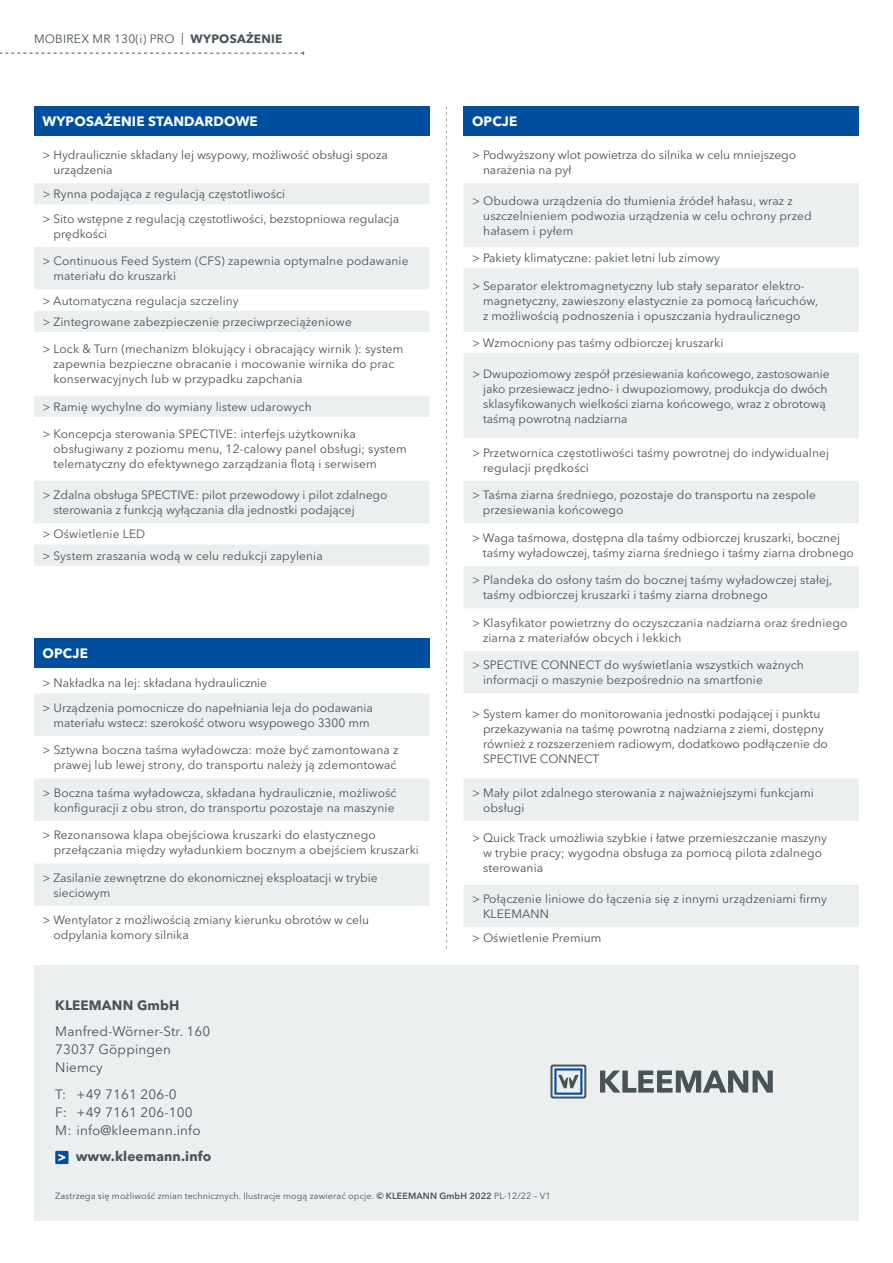
<style>
.page{position:relative;width:893px;height:1263px;background:#fff}
.page>*{position:absolute;margin:0;border:0;box-sizing:border-box;transform-origin:0 0}
.t1{font:13.5px/18px "Avenir Next LT Pro";letter-spacing:.01em;color:#485358}
.t2{font:700 13.5px "Avenir Next LT Pro";letter-spacing:.01em;color:#fff}
.t3{font:700 13.5px "Avenir Next LT Pro";letter-spacing:.01em;color:#485358}
.t4{font:12px/15px "Avenir Next LT Pro";letter-spacing:.01em;color:#485358}
.t5{font:9px "Avenir Next LT Pro";letter-spacing:.01em;color:#485358}
.s1{font-weight:700}
.s2{font-weight:600}
</style>
<div class="page">
<div style="left:34px;top:106px;width:395px;height:30px;background:#004f9f"></div>
<svg style="left:34px;top:183px;width:395px;height:383px"></svg>
<div style="left:463px;top:106px;width:396px;height:30px;background:#004f9f"></div>
<div style="left:34px;top:638px;width:395px;height:30px;background:#004f9f"></div>
<svg style="left:34px;top:693px;width:395px;height:213px;fill:#eceff0"></svg>
<svg style="left:0;top:51px;width:304px;height:4px"></svg>
<svg style="left:446px;top:106px;width:1px;height:842px"></svg>
<div style="left:34px;top:965px;width:825px;height:255px;background:#eceff0"></div>
<svg style="left:600px;top:1070px;width:173px;height:22px"></svg>
<svg style="left:550px;top:1064px;width:36px;height:34px"></svg>
<svg style="left:464px;top:183px;width:395px;height:340px;fill:#eceff0"></svg>
<svg style="left:464px;top:566px;width:395px;height:361px"></svg>
<div style="left:55px;top:1151px;width:14px;height:13px;background:#004f9f"></div>
<svg style="left:58px;top:1154px;width:7px;height:7px"></svg>
<p class="t4" style="left:34px;top:31px;width:250px">MOBIREX MR 130(i) PRO | <span class="s1">WYPOSAŻENIE</span></p>
<p class="t2" style="left:43px;top:113px;width:217px">WYPOSAŻENIE STANDARDOWE</p>
<p class="t4" style="left:54px;top:147px;width:336px;text-indent:-11px">&gt; Hydraulicznie składany lej wsypowy, możliwość obsługi spoza urządzenia</p>
<p class="t4" style="left:43px;top:182px;width:358px;line-height:24.5px">&gt; Rynna podająca z regulacją częstotliwości<br>&gt; Sito wstępne z regulacją częstotliwości, bezstopniowa regulacja</p>
<p class="t4" style="left:54px;top:226px;width:55px">prędkości</p>
<p class="t4" style="left:54px;top:253px;width:357px;text-indent:-11px">&gt; Continuous Feed System (CFS) zapewnia optymalne podawanie materiału do kruszarki</p>
<p class="t4" style="left:43px;top:290px;width:311px;line-height:21.3px">&gt; Automatyczna regulacja szczeliny<br>&gt; Zintegrowane zabezpieczenie przeciwprzeciążeniowe</p>
<p class="t4" style="left:54px;top:342px;width:352px;text-indent:-11px">&gt; Lock &amp; Turn (mechanizm blokujący i obracający wirnik ): system zapewnia bezpieczne obracanie i mocowanie wirnika do prac konserwacyjnych lub w przypadku zapchania</p>
<p class="t4" style="left:43px;top:399px;width:271px">&gt; Ramię wychylne do wymiany listew udarowych</p>
<p class="t4" style="left:54px;top:427px;width:355px;text-indent:-11px">&gt; Koncepcja sterowania SPECTIVE: interfejs użytkownika obsługiwany z poziomu menu, 12-calowy panel obsługi; system telematyczny do efektywnego zarządzania flotą i serwisem</p>
<p class="t4" style="left:54px;top:487px;width:336px;text-indent:-11px">&gt; Zdalna obsługa SPECTIVE: pilot przewodowy i pilot zdalnego sterowania z funkcją wyłączania dla jednostki podającej</p>
<p class="t4" style="left:43px;top:524px;width:282px;line-height:21.3px">&gt; Oświetlenie LED<br>&gt; System zraszania wodą w celu redukcji zapylenia</p>
<p class="t2" style="left:43px;top:645px;width:47px">OPCJE</p>
<p class="t4" style="left:43px;top:671px;width:332px;line-height:24.5px">&gt; Nakładka na lej: składana hydraulicznie<br>&gt; Urządzenia pomocnicze do napełniania leja do podawania</p>
<p class="t4" style="left:54px;top:715px;width:318px">materiału wstecz: szerokość otworu wsypowego 3300 mm</p>
<p class="t4" style="left:43px;top:742px;width:357px;text-align:right">&gt; Sztywna boczna taśma wyładowcza: może być zamontowana z prawej lub lewej strony, do transportu należy ją zdemontować</p>
<p class="t4" style="left:43px;top:785px;width:356px;text-align:right">&gt; Boczna taśma wyładowcza, składana hydraulicznie, możliwość konfiguracji z obu stron, do transportu pozostaje na maszynie</p>
<p class="t4" style="left:54px;top:827px;width:367px;text-indent:-11px">&gt; Rezonansowa klapa obejściowa kruszarki do elastycznego przełączania między wyładunkiem bocznym a obejściem kruszarki</p>
<p class="t4" style="left:54px;top:870px;width:326px;text-indent:-11px">&gt; Zasilanie zewnętrzne do ekonomicznej eksploatacji w trybie sieciowym</p>
<p class="t4" style="left:53px;top:913px;width:317px;text-indent:-11px">&gt; Wentylator z możliwością zmiany kierunku obrotów w celu odpylania komory silnika</p>
<p class="t3" style="left:55px;top:996px;width:126px">KLEEMANN GmbH</p>
<p class="t1" style="left:55px;top:1022px;width:157px">Manfred-Wörner-Str. 160<br>73037 Göppingen<br>Niemcy</p>
<p class="t1" style="left:55px;top:1085px;width:147px">T: +49 7161 206-0<br>F: +49 7161 206-100<br>M: info@kleemann.info</p>
<p class="t3" style="left:76px;top:1148px;width:137px">www.kleemann.info</p>
<p class="t2" style="left:472px;top:113px;width:47px">OPCJE</p>
<p class="t4" style="left:483px;top:147px;width:315px;text-indent:-11px">&gt; Podwyższony wlot powietrza do silnika w celu mniejszego narażenia na pył</p>
<p class="t4" style="left:483px;top:193px;width:330px;text-indent:-11px">&gt; Obudowa urządzenia do tłumienia źródeł hałasu, wraz z uszczelnieniem podwozia urządzenia w celu ochrony przed hałasem i pyłem</p>
<p class="t4" style="left:472px;top:250px;width:249px">&gt; Pakiety klimatyczne: pakiet letni lub zimowy</p>
<p class="t4" style="left:483px;top:278px;width:337px;text-indent:-11px">&gt; Separator elektromagnetyczny lub stały separator elektro&shy;magnetyczny, zawieszony elastycznie za pomocą łańcuchów, z możliwością podnoszenia i opuszczania hydraulicznego</p>
<p class="t4" style="left:472px;top:335px;width:253px">&gt; Wzmocniony pas taśmy odbiorczej kruszarki</p>
<p class="t4" style="left:483px;top:366px;width:348px;text-indent:-11px">&gt; Dwupoziomowy zespół przesiewania końcowego, zastosowanie jako przesiewacz jedno- i dwupoziomowy, produkcja do dwóch sklasyfikowanych wielkości ziarna końcowego, wraz z obrotową taśmą powrotną nadziarna</p>
<p class="t4" style="left:483px;top:445px;width:348px;text-indent:-11px">&gt; Przetwornica częstotliwości taśmy powrotnej do indywidualnej regulacji prędkości</p>
<p class="t4" style="left:483px;top:487px;width:335px;text-indent:-11px">&gt; Taśma ziarna średniego, pozostaje do transportu na zespole przesiewania końcowego</p>
<p class="t4" style="left:483px;top:530px;width:373px;text-indent:-11px">&gt; Waga taśmowa, dostępna dla taśmy odbiorczej kruszarki, bocznej taśmy wyładowczej, taśmy ziarna średniego i taśmy ziarna drobnego</p>
<p class="t4" style="left:483px;top:572px;width:351px;text-indent:-11px">&gt; Plandeka do osłony taśm do bocznej taśmy wyładowczej stałej, taśmy odbiorczej kruszarki i taśmy ziarna drobnego</p>
<p class="t4" style="left:483px;top:615px;width:366px;text-indent:-11px">&gt; Klasyfikator powietrzny do oczyszczania nadziarna oraz średniego ziarna z materiałów obcych i lekkich</p>
<p class="t4" style="left:483px;top:657px;width:322px;text-indent:-11px">&gt; SPECTIVE CONNECT do wyświetlania wszystkich ważnych informacji o maszynie bezpośrednio na smartfonie</p>
<p class="t4" style="left:483px;top:706px;width:346px;text-indent:-11px">&gt; System kamer do monitorowania jednostki podającej i punktu przekazywania na taśmę powrotną nadziarna z ziemi, dostępny również z rozszerzeniem radiowym, dodatkowo podłączenie do SPECTIVE CONNECT</p>
<p class="t4" style="left:483px;top:785px;width:332px;text-indent:-11px">&gt; Mały pilot zdalnego sterowania z najważniejszymi funkcjami obsługi</p>
<p class="t4" style="left:483px;top:831px;width:346px;text-indent:-11px">&gt; Quick Track umożliwia szybkie i łatwe przemieszczanie maszyny w trybie pracy; wygodna obsługa za pomocą pilota zdalnego sterowania</p>
<p class="t4" style="left:483px;top:891px;width:346px;text-indent:-11px">&gt; Połączenie liniowe do łączenia się z innymi urządzeniami firmy<br>KLEEMANN</p>
<p class="t4" style="left:472px;top:931px;width:131px">&gt; Oświetlenie Premium</p>
<p class="t5" style="left:55px;top:1191px;width:497px">Zastrzega się możliwość zmian technicznych. Ilustracje mogą zawierać opcje. <span class="s2">© KLEEMANN GmbH 2022</span> PL-12/22 – V1</p>
</div>
